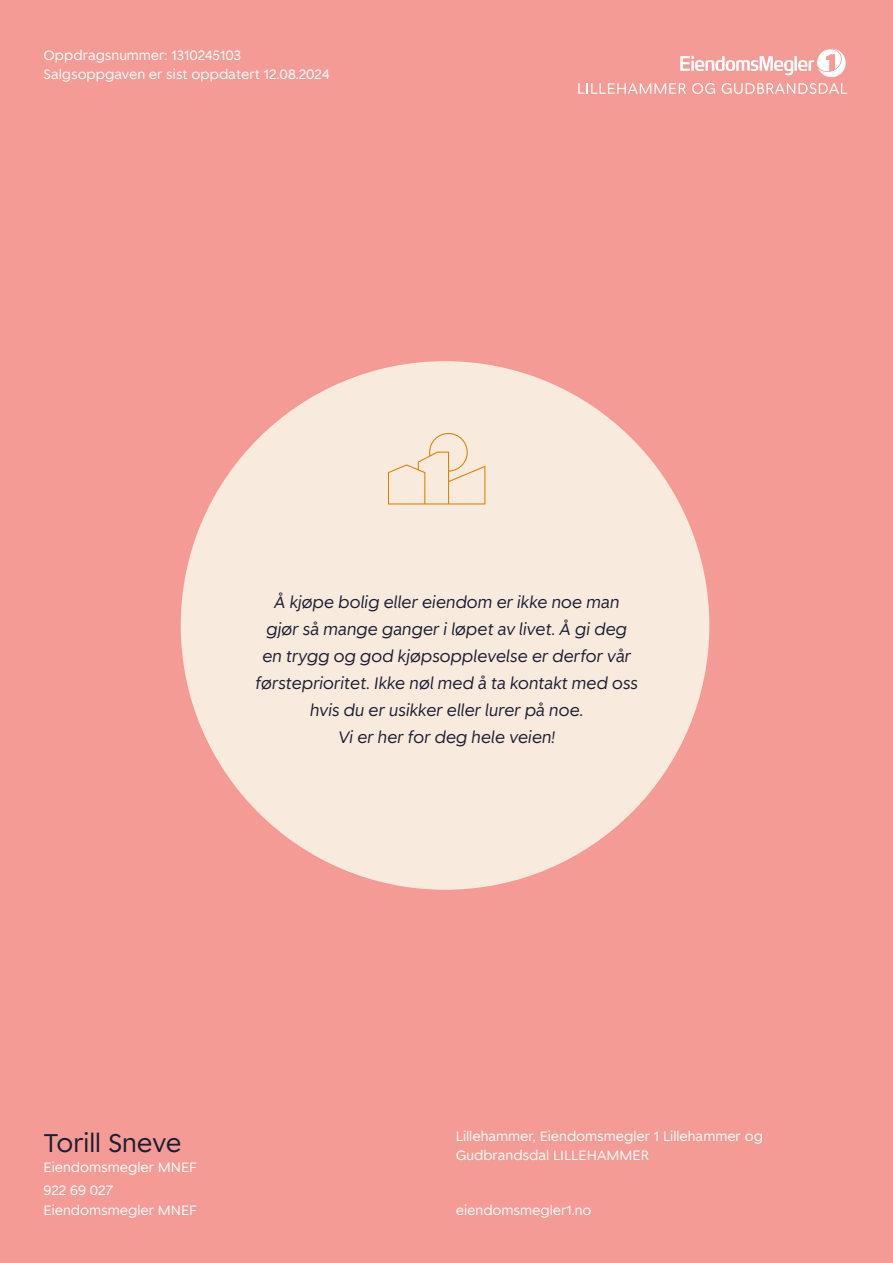
<style>
.page{position:relative;width:893px;height:1263px;background:#f39b94}
.page>*{position:absolute;margin:0;border:0;box-sizing:border-box;transform-origin:0 0}
.t1{font:25.5px "Spare Bank 1";color:#1b1e33}
.t2{font:italic 16.5px/27px "Spare Bank 1";color:#1b1e33;text-align:center}
.t3{font:13.5px/19.5px "Spare Bank 1";color:#fff}
</style>
<div class="page">
<div style="left:181px;top:361px;width:528px;height:529px;background:#f9eade;border-radius:50%"></div>
<svg style="left:388px;top:433px;width:97px;height:71px"></svg>
<svg style="left:578px;top:83px;width:108px;height:11px"></svg>
<svg style="left:692px;top:83px;width:23px;height:11px"></svg>
<svg style="left:722px;top:83px;width:125px;height:11px"></svg>
<svg style="left:680px;top:49px;width:166px;height:28px"></svg>
<p class="t3" style="left:44px;top:45px;width:288px">Oppdragsnummer: 1310245103<br>Salgsoppgaven er sist oppdatert 12.08.2024</p>
<p class="t2" style="left:255px;top:588px;width:384px">Å kjøpe bolig eller eiendom er ikke noe man<br>gjør så mange ganger i løpet av livet. Å gi deg en trygg og god kjøpsopplevelse er derfor vår førsteprioritet. Ikke nøl med å ta kontakt med oss hvis du er usikker eller lurer på noe.<br>Vi er her for deg hele veien!</p>
<h1 class="t1" style="left:44px;top:1126px;width:140px">Torill Sneve</h1>
<p class="t3" style="left:44px;top:1157px;width:155px">Eiendomsmegler MNEF</p>
<p class="t3" style="left:44px;top:1180px;width:155px">922 69 027<br>Eiendomsmegler MNEF</p>
<p class="t3" style="left:456px;top:1126px;width:309px">Lillehammer, Eiendomsmegler 1 Lillehammer og<br>Gudbrandsdal LILLEHAMMER</p>
<p class="t3" style="left:456px;top:1200px;width:137px">eiendomsmegler1.no</p>
</div>
